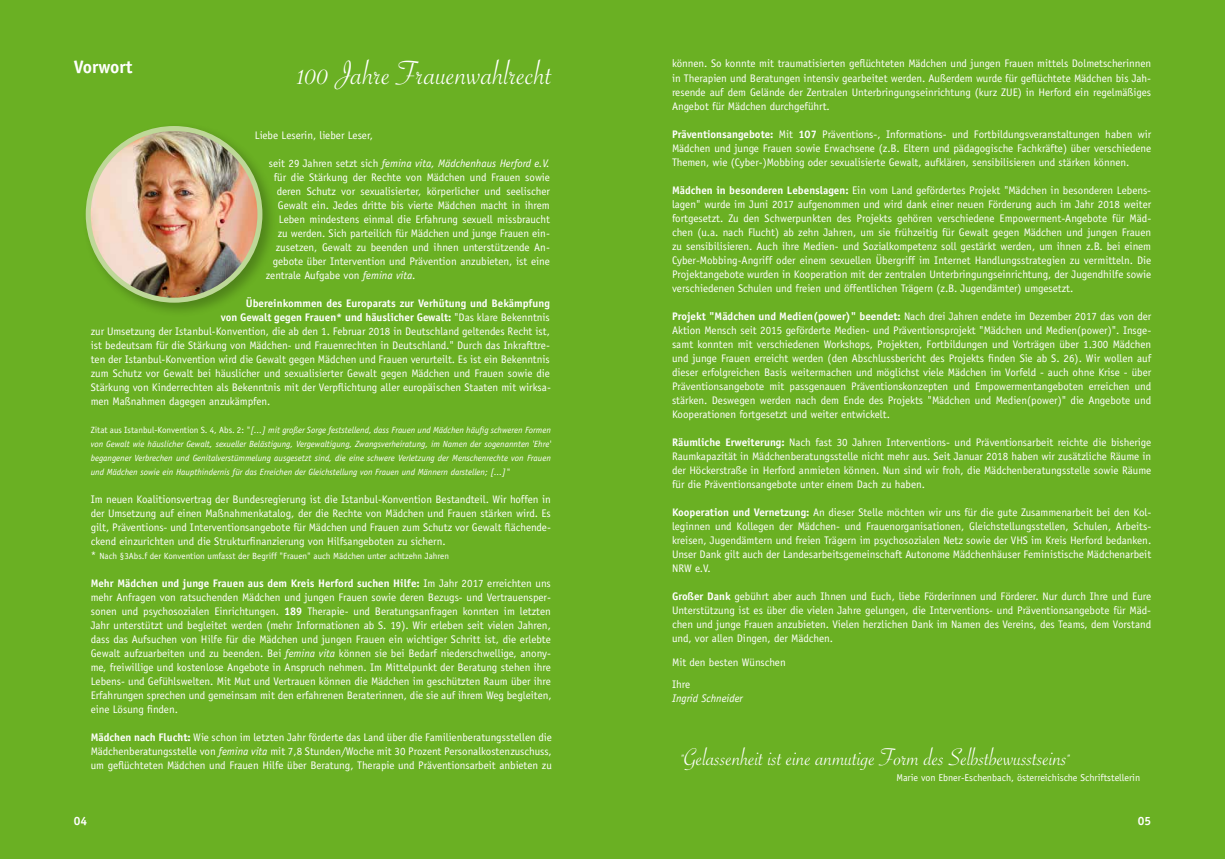
<style>
.page{position:relative;width:1225px;height:859px;background:#fff}
.page>*{position:absolute;margin:0;border:0;box-sizing:border-box;transform-origin:0 0}
.t1{font:36px "Savoye Let Plain";color:#fff}
.t2{font:26px "Savoye Let Plain";color:#fff}
.t3{font:700 18px "Officina Sans Std";color:#fff}
.t4{font:700 12px "Officina Sans Std";color:#fff}
.t5{font:11px/14px "Officina Sans Std";color:#fff;text-align:justify}
.t6{font:700 11px "Officina Sans Std";color:#fff}
.t7{font:italic 11px "Officina Sans Std";color:#fff}
.t8{font:10px "Officina Sans Std";color:#fff}
.t9{font:italic 9px/14px "Officina Sans Std";color:#fff;text-align:justify}
.t10{font:9px "Officina Sans Std";color:#fff}
.s1{font-style:normal}
.s2{font-style:italic}
.s3{font-weight:400}
.s4{font-size:11px}
.s5{font-weight:700}
</style>
<div class="page">
<div style="left:0;top:0;width:622px;height:859px;background:#6ab023"></div>
<div style="left:82px;top:122px;width:195px;height:196px;background:#000;opacity:.25"></div>
<img style="left:88px;top:129px;width:172px;height:171px;border-radius:86px">
<div style="left:86px;top:126px;width:176px;height:177px;border:5px solid #bed898;border-radius:50%"></div>
<div style="left:604px;top:0;width:621px;height:859px;background:#6ab023"></div>
<h3 class="t3" style="left:74px;top:55px;width:60px">Vorwort</h3>
<h1 class="t1" style="left:298px;top:50px;width:255px">100 Jahre Frauenwahlrecht</h1>
<p class="t5" style="left:255px;top:129px;width:120px">Liebe Leserin, lieber Leser,</p>
<p class="t7" style="left:269px;top:157px;width:283px"><span class="s1">seit 29 Jahren setzt sich</span> femina vita, Mädchenhaus Herford e.V.</p>
<p class="t5" style="left:274px;top:171px;width:278px">für die Stärkung der Rechte von Mädchen und Frauen sowie</p>
<p class="t5" style="left:277px;top:185px;width:275px">deren Schutz vor sexualisierter, körperlicher und seelischer</p>
<p class="t5" style="left:278px;top:199px;width:273px">Gewalt ein. Jedes dritte bis vierte Mädchen macht in ihrem</p>
<p class="t5" style="left:279px;top:213px;width:273px">Leben mindestens einmal die Erfahrung sexuell missbraucht</p>
<p class="t5" style="left:278px;top:227px;width:273px">zu werden. Sich parteilich für Mädchen und junge Frauen ein-</p>
<p class="t5" style="left:276px;top:241px;width:275px">zusetzen, Gewalt zu beenden und ihnen unterstützende An-</p>
<p class="t5" style="left:273px;top:255px;width:279px">gebote über Intervention und Prävention anzubieten, ist eine</p>
<p class="t5" style="left:266px;top:269px;width:149px">zentrale Aufgabe von <span class="s2">femina vita</span>.</p>
<p class="t6" style="left:246px;top:297px;width:305px">Übereinkommen des Europarats zur Verhütung und Bekämpfung</p>
<p class="t6" style="left:221px;top:311px;width:331px">von Gewalt gegen Frauen* und häuslicher Gewalt: <span class="s3">"Das klare Bekenntnis</span></p>
<p class="t5" style="left:91px;top:325px;width:461px">zur Umsetzung der Istanbul-Konvention, die ab den 1. Februar 2018 in Deutschland geltendes Recht ist,</p>
<p class="t5" style="left:91px;top:339px;width:460px">ist bedeutsam für die Stärkung von Mädchen- und Frauenrechten in Deutschland. " Durch das Inkrafttre-</p>
<p class="t5" style="left:91px;top:353px;width:461px">ten der Istanbul-Konvention wird die Gewalt gegen Mädchen und Frauen verurteilt. Es ist ein Bekenntnis</p>
<p class="t5" style="left:91px;top:367px;width:460px">zum Schutz vor Gewalt bei häuslicher und sexualisierter Gewalt gegen Mädchen und Frauen sowie die</p>
<p class="t5" style="left:91px;top:381px;width:461px">Stärkung von Kinderrechten als Bekenntnis mit der Verpflichtung aller europäischen Staaten mit wirksa-</p>
<p class="t5" style="left:91px;top:395px;width:180px">men Maßnahmen dagegen anzukämpfen.</p>
<p class="t9" style="left:91px;top:423px;width:461px"><span class="s1">Zitat aus Istanbul-Konvention S. 4, Abs. 2:</span> "[...] mit großer Sorge feststellend, dass Frauen und Mädchen häufig schweren Formen von Gewalt wie häuslicher Gewalt, sexueller Belästigung, Vergewaltigung, Zwangsverheiratung, im Namen der sogenannten 'Ehre' begangener Verbrechen und Genitalverstümmelung ausgesetzt sind, die eine schwere Verletzung der Menschenrechte von Frauen und Mädchen sowie ein Haupthindernis für das Erreichen der Gleichstellung von Frauen und Männern darstellen; [...]"</p>
<p class="t5" style="left:91px;top:493px;width:462px">Im neuen Koalitionsvertrag der Bundesregierung ist die Istanbul-Konvention Bestandteil. Wir hoffen in der Umsetzung auf einen Maßnahmenkatalog, der die Rechte von Mädchen und Frauen stärken wird. Es gilt, Präventions- und Interventionsangebote für Mädchen und Frauen zum Schutz vor Gewalt flächende&shy;ckend einzurichten und die Strukturfinanzierung von Hilfsangeboten zu sichern.</p>
<p class="t10" style="left:91px;top:551px;width:360px"><span class="s4">*</span> Nach §3Abs.f der Konvention umfasst der Begriff "Frauen" auch Mädchen unter achtzehn Jahren</p>
<p class="t5" style="left:91px;top:577px;width:462px"><span class="s5">Mehr Mädchen und junge Frauen aus dem Kreis Herford suchen Hilfe:</span> Im Jahr 2017 erreichten uns mehr Anfragen von ratsuchenden Mädchen und jungen Frauen sowie deren Bezugs- und Vertrauensper&shy;sonen und psychosozialen Einrichtungen. <span class="s5">189</span> Therapie- und Beratungsanfragen konnten im letzten Jahr unterstützt und begleitet werden (mehr Informationen ab S. 19). Wir erleben seit vielen Jahren, dass das Aufsuchen von Hilfe für die Mädchen und jungen Frauen ein wichtiger Schritt ist, die erlebte Gewalt aufzuarbeiten und zu beenden. Bei <span class="s2">femina vita</span> können sie bei Bedarf niederschwellige, anony&shy;me, freiwillige und kostenlose Angebote in Anspruch nehmen. Im Mittelpunkt der Beratung stehen ihre Lebens- und Gefühlswelten. Mit Mut und Vertrauen können die Mädchen im geschützten Raum über ihre Erfahrungen sprechen und gemeinsam mit den erfahrenen Beraterinnen, die sie auf ihrem Weg begleiten, eine Lösung finden.</p>
<p class="t5" style="left:91px;top:731px;width:463px"><span class="s5">Mädchen nach Flucht:</span> Wie schon im letzten Jahr förderte das Land über die Familienberatungsstellen die Mädchenberatungsstelle von <span class="s2">femina vita</span> mit 7,8 Stunden/Woche mit 30 Prozent Personalkostenzuschuss, um geflüchteten Mädchen und Frauen Hilfe über Beratung, Therapie und Präventionsarbeit anbieten zu</p>
<p class="t5" style="left:672px;top:57px;width:480px">können. So konnte mit traumatisierten geflüchteten Mädchen und jungen Frauen mittels Dolmetscherinnen in Therapien und Beratungen intensiv gearbeitet werden. Außerdem wurde für geflüchtete Mädchen bis Jah&shy;resende auf dem Gelände der Zentralen Unterbringungseinrichtung (kurz ZUE) in Herford ein regelmäßiges Angebot für Mädchen durchgeführt.</p>
<p class="t5" style="left:672px;top:127px;width:481px"><span class="s5">Präventionsangebote:</span> Mit <span class="s5">107</span> Präventions-, Informations- und Fortbildungsveranstaltungen haben wir Mädchen und junge Frauen sowie Erwachsene (z. B. Eltern und pädagogische Fachkräfte) über verschiedene Themen, wie (Cyber-)Mobbing oder sexualisierte Gewalt, aufklären, sensibilisieren und stärken können.</p>
<p class="t5" style="left:672px;top:183px;width:481px"><span class="s5">Mädchen in besonderen Lebenslagen:</span> Ein vom Land gefördertes Projekt "Mädchen in besonderen Lebens&shy;lagen" wurde im Juni 2017 aufgenommen und wird dank einer neuen Förderung auch im Jahr 2018 weiter fortgesetzt. Zu den Schwerpunkten des Projekts gehören verschiedene Empowerment-Angebote für Mäd&shy;chen (u.a. nach Flucht) ab zehn Jahren, um sie frühzeitig für Gewalt gegen Mädchen und jungen Frauen zu sensibilisieren. Auch ihre Medien- und Sozialkompetenz soll gestärkt werden, um ihnen z. B. bei einem Cyber-Mobbing-Angriff oder einem sexuellen Übergriff im Internet Handlungsstrategien zu vermitteln. Die Projektangebote wurden in Kooperation mit der zentralen Unterbringungseinrichtung, der Jugendhilfe sowie verschiedenen Schulen und freien und öffentlichen Trägern (z. B. Jugendämter) umgesetzt.</p>
<p class="t5" style="left:672px;top:309px;width:481px"><span class="s5">Projekt "Mädchen und Medien(power)" beendet:</span> Nach drei Jahren endete im Dezember 2017 das von der Aktion Mensch seit 2015 geförderte Medien- und Präventionsprojekt "Mädchen und Medien(power)". Insge&shy;samt konnten mit verschiedenen Workshops, Projekten, Fortbildungen und Vorträgen über 1. 300 Mädchen und junge Frauen erreicht werden (den Abschlussbericht des Projekts finden Sie ab S. 26). Wir wollen auf dieser erfolgreichen Basis weitermachen und möglichst viele Mädchen im Vorfeld - auch ohne Krise - über Präventionsangebote mit passgenauen Präventionskonzepten und Empowermentangeboten erreichen und stärken. Deswegen werden nach dem Ende des Projekts "Mädchen und Medien(power)" die Angebote und Kooperationen fortgesetzt und weiter entwickelt.</p>
<p class="t5" style="left:672px;top:435px;width:481px"><span class="s5">Räumliche Erweiterung:</span> Nach fast 30 Jahren Interventions- und Präventionsarbeit reichte die bisherige Raumkapazität in Mädchenberatungsstelle nicht mehr aus. Seit Januar 2018 haben wir zusätzliche Räume in der Höckerstraße in Herford anmieten können. Nun sind wir froh, die Mädchenberatungsstelle sowie Räume für die Präventionsangebote unter einem Dach zu haben.</p>
<p class="t5" style="left:672px;top:505px;width:481px;text-align:left"><span class="s5">Kooperation und Vernetzung:</span> An dieser Stelle möchten wir uns für die gute Zusammenarbeit bei den Kol&shy;leginnen und Kollegen der Mädchen- und Frauenorganisationen, Gleichstellungsstellen, Schulen, Arbeits&shy;kreisen, Jugendämtern und freien Trägern im psychosozialen Netz sowie der VHS im Kreis Herford bedanken.<br>Unser Dank gilt auch der Landesarbeitsgemeinschaft Autonome Mädchenhäuser Feministische Mädchenarbeit NRW e.V.</p>
<p class="t5" style="left:672px;top:589px;width:481px"><span class="s5">Großer Dank</span> gebührt aber auch Ihnen und Euch, liebe Förderinnen und Förderer. Nur durch Ihre und Eure Unterstützung ist es über die vielen Jahre gelungen, die Interventions- und Präventionsangebote für Mäd&shy;chen und junge Frauen anzubieten. Vielen herzlichen Dank im Namen des Vereins, des Teams, dem Vorstand und, vor allen Dingen, der Mädchen.</p>
<p class="t5" style="left:672px;top:651px;width:115px;line-height:22.5px">Mit den besten Wünschen<br>Ihre</p>
<p class="t7" style="left:672px;top:692px;width:72px">Ingrid Schneider</p>
<h2 class="t2" style="left:681px;top:740px;width:391px">"Gelassenheit ist eine anmutige Form des Selbstbewusstseins"</h2>
<p class="t8" style="left:896px;top:771px;width:245px">Marie von Ebner-Eschenbach, österreichische Schriftstellerin</p>
<p class="t4" style="left:74px;top:813px;width:15px">04</p>
<p class="t4" style="left:1138px;top:813px;width:15px">05</p>
</div>
